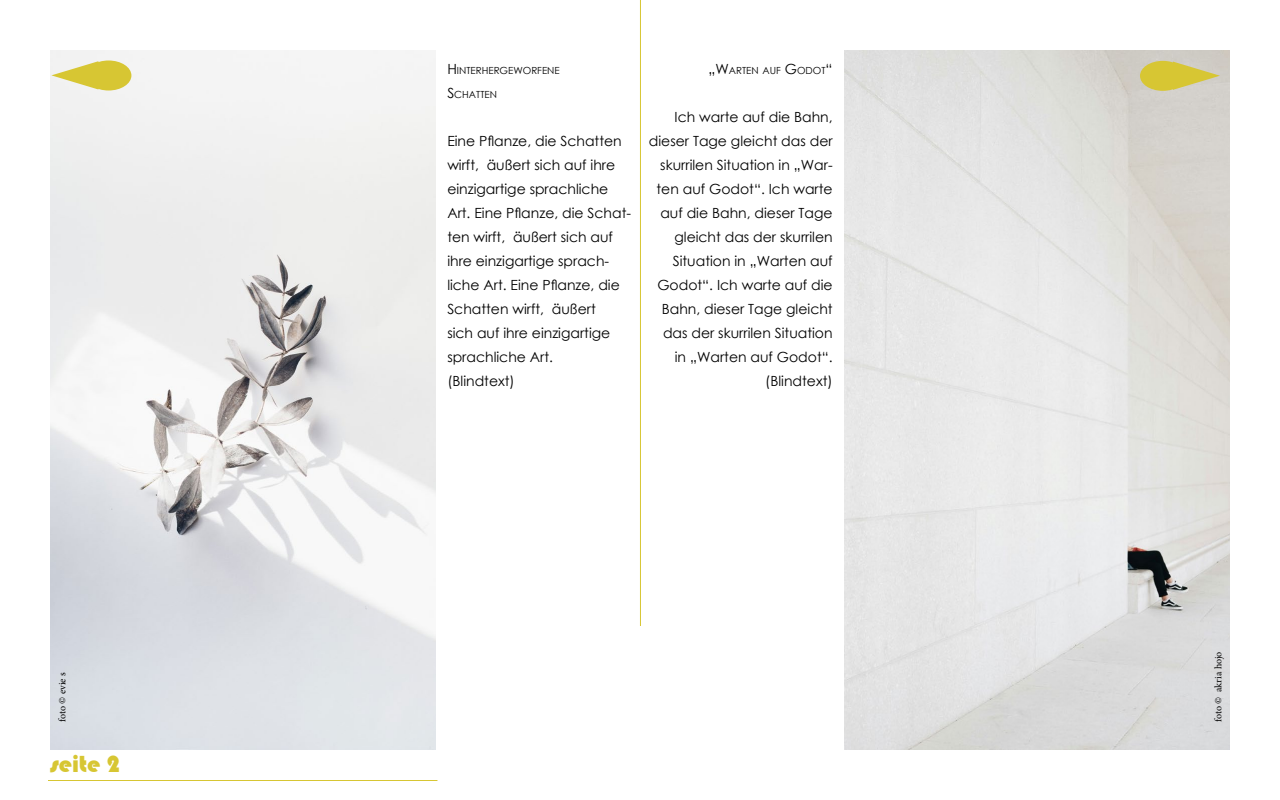
<style>
.page{position:relative;width:1280px;height:800px;background:#fff}
.page>*{position:absolute;margin:0;border:0;box-sizing:border-box;transform-origin:0 0}
.t1{font:24px "Bauhaus 93";color:#d7c633}
.t2{font:14px/24px "Century Gothic";color:#000}
.t3{font:10px "Minion Pro";letter-spacing:-.005em;color:#000}
.t4{font:9.8px "Century Gothic";color:#000}
.s1{font-size:14px}
</style>
<div class="page">
<hr style="left:48px;top:780px;width:389px;height:1px;background:#d7c633">
<img style="left:845px;top:50px;width:385px;height:700px">
<img style="left:50px;top:50px;width:385px;height:700px">
<hr style="left:640px;top:0;width:1px;height:626px;background:#d7c633">
<div style="left:1140px;top:61px;width:46px;height:30px;background:#d7c633;border-radius:50%"></div>
<svg style="left:1173px;top:62px;width:47px;height:28px"></svg>
<div style="left:86px;top:60px;width:45px;height:30px;background:#d7c633;border-radius:50%"></div>
<svg style="left:51px;top:61px;width:47px;height:29px"></svg>
<p class="t3" style="left:56px;top:722px;width:51px;rotate:-90deg">foto © evie s</p>
<h1 class="t1" style="left:50px;top:750px;width:71px">seite 2</h1>
<p class="t4" style="left:447px;top:64px;width:114px"><span class="s1">H</span>INTERH ERGEWORFENE</p>
<p class="t4" style="left:447px;top:88px;width:51px"><span class="s1">S</span>CHATTEN</p>
<p class="t2" style="left:447px;top:129px;width:185px">Eine Pflanze, die Schatten wirft, äußert sich auf ihre einzigartige sprachliche<br>Art. Eine Pflanze, die Schat&shy;ten wirft, äußert sich auf ihre einzigartige sprach&shy;liche Art. Eine Pflanze, die<br>Schatten wirft, äußert<br>sich auf ihre einzigartige sprachliche Art.<br>(Blindtext)</p>
<p class="t4" style="left:708px;top:64px;width:126px"><span class="s1">„W</span>ARTEN AUF <span class="s1">G</span>ODOT<span class="s1">“</span></p>
<p class="t2" style="left:649px;top:105px;width:185px;text-align:right">Ich warte auf die Bahn, dieser Tage gleicht das der skurrilen Situation in „War&shy;ten auf Godot“. Ich warte auf die Bahn, dieser Tage gleicht das der skurrilen<br>Situation in „Warten auf<br>Godot“. Ich warte auf die<br>Bahn, dieser Tage gleicht das der skurrilen Situation in „Warten auf Godot“. (Blindtext)</p>
<p class="t3" style="left:1212px;top:722px;width:72px;rotate:-90deg">foto © akria hojo</p>
</div>
